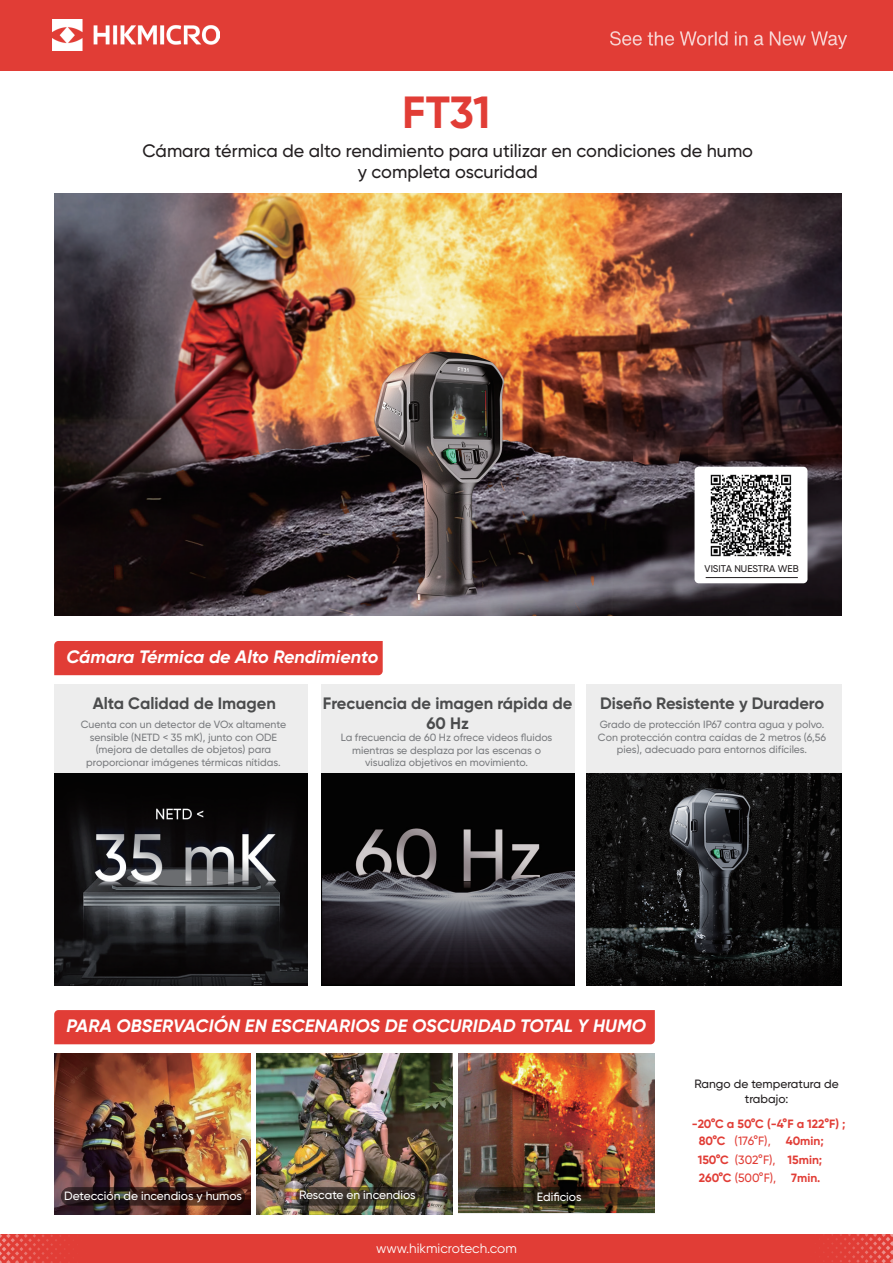
<style>
.page{position:relative;width:893px;height:1263px;background:#fff}
.page>*{position:absolute;margin:0;border:0;box-sizing:border-box;transform-origin:0 0}
.t1{font:700 45px "Gilroy";color:#e13d36}
.t2{font:500 18px/21px "Gilroy";color:#231f20;text-align:center}
.t3{font:italic 700 18px "Gilroy";color:#fff}
.t4{font:700 16.5px/19.8px "Gilroy";color:#4b4c4d;text-align:center}
.t5{font:13.5px "Gilroy";color:#fff}
.t6{font:700 12px/18.1px "Gilroy";color:#e13d36}
.t7{font:500 12px "Gilroy";color:#fff}
.t8{font:500 12px/14.4px "Gilroy";color:#231f20;text-align:center}
.t9{font:500 10.5px/12.6px "Gilroy";color:#7a7c7f;text-align:center}
.t10{font:500 9.75px "Gilroy";color:#231f20}
.s1{font-weight:500}
</style>
<div class="page">
<div style="left:0;top:0;width:893px;height:70px;background:#e13d36"></div>
<img style="left:52px;top:19px;width:168px;height:32px">
<img style="left:610px;top:32px;width:236px;height:17px">
<div style="left:0;top:1234px;width:893px;height:29px;background:#e13d36"></div>
<img style="left:0;top:1234px;width:65px;height:29px">
<img style="left:823px;top:1234px;width:70px;height:29px">
<div style="left:321px;top:684px;width:253px;height:90px;background:#ededed"></div>
<div style="left:586px;top:684px;width:255px;height:90px;background:#ededed"></div>
<img style="left:54px;top:1053px;width:197px;height:161px">
<img style="left:257px;top:1053px;width:196px;height:161px">
<img style="left:459px;top:1053px;width:196px;height:160px">
<div style="left:54px;top:684px;width:253px;height:90px;background:#ededed"></div>
<img style="left:54px;top:193px;width:787px;height:423px">
<div style="left:694px;top:467px;width:113px;height:116px;background:#fff;border-radius:4px"></div>
<img style="left:710px;top:474px;width:82px;height:83px">
<hr style="left:706px;top:577px;width:92px;height:1px;background:#231f20">
<img style="left:54px;top:774px;width:253px;height:211px">
<img style="left:321px;top:774px;width:253px;height:211px">
<img style="left:586px;top:774px;width:255px;height:211px">
<div style="left:54px;top:1010px;width:601px;height:34px;background:#e13d36"></div>
<div style="left:54px;top:641px;width:329px;height:34px;background:#e13d36"></div>
<svg style="left:61px;top:1187px;width:184px;height:18px;background:#2f1a17"></svg>
<svg style="left:296px;top:1187px;width:122px;height:18px;background:#3f3828"></svg>
<svg style="left:475px;top:1187px;width:163px;height:18px;background:#2e2115"></svg>
<h1 class="t1" style="left:402px;top:84px;width:90px">FT31</h1>
<h2 class="t2" style="left:142px;top:140px;width:612px">Cámara térmica de alto rendimiento para utilizar en condiciones de humo y completa oscuridad</h2>
<p class="t10" style="left:705px;top:563px;width:96px">VISITA NUESTRA WEB</p>
<h2 class="t3" style="left:66px;top:646px;width:313px">Cámara Térmica de Alto Rendimiento</h2>
<h3 class="t4" style="left:93px;top:693px;width:185px">Alta Calidad de Imagen</h3>
<p class="t9" style="left:81px;top:718px;width:207px">Cuenta con un detector de VOx altamente sensible (NETD &lt; 35 mK), junto con ODE (mejora de detalles de objetos) para proporcionar imágenes térmicas nítidas.</p>
<h3 class="t4" style="left:323px;top:693px;width:251px">Frecuencia de imagen rápida de<br>60 Hz</h3>
<p class="t9" style="left:341px;top:731px;width:213px">La frecuencia de 60 Hz ofrece videos fluidos mientras se desplaza por las escenas o visualiza objetivos en movimiento.</p>
<h3 class="t4" style="left:600px;top:693px;width:226px">Diseño Resistente y Duradero</h3>
<p class="t9" style="left:598px;top:718px;width:230px">Grado de protección IP67 contra agua y polvo.<br>Con protección contra caídas de 2 metros (6,56 pies), adecuado para entornos difíciles.</p>
<h2 class="t3" style="left:67px;top:1015px;width:581px">PARA OBSERVACIÓN EN ESCENARIOS DE OSCURIDAD TOTAL Y HUMO</h2>
<p class="t7" style="left:64px;top:1188px;width:179px">Detección de incendios y humos</p>
<p class="t7" style="left:299px;top:1188px;width:118px">Rescate en incendios</p>
<p class="t7" style="left:537px;top:1189px;width:46px">Edificios</p>
<p class="t5" style="left:376px;top:1240px;width:142px">www.hikmicrotech.com</p>
<p class="t8" style="left:695px;top:1077px;width:146px">Rango de temperatura de trabajo:</p>
<p class="t6" style="left:699px;top:1115px;width:148px;line-height:17.2px;text-indent:-7px">-20°C a 50°C (-4°F a 122°F) ;<br>80°C <span class="s1">(176°F),</span></p>
<p class="t6" style="left:698px;top:1132px;width:127px;text-align:justify;text-indent:88px">40min; 150°C <span class="s1">(302°F),</span> 15min; 260°C <span class="s1">(500°F),</span></p>
<p class="t6" style="left:791px;top:1168px;width:31px">7min.</p>
</div>
